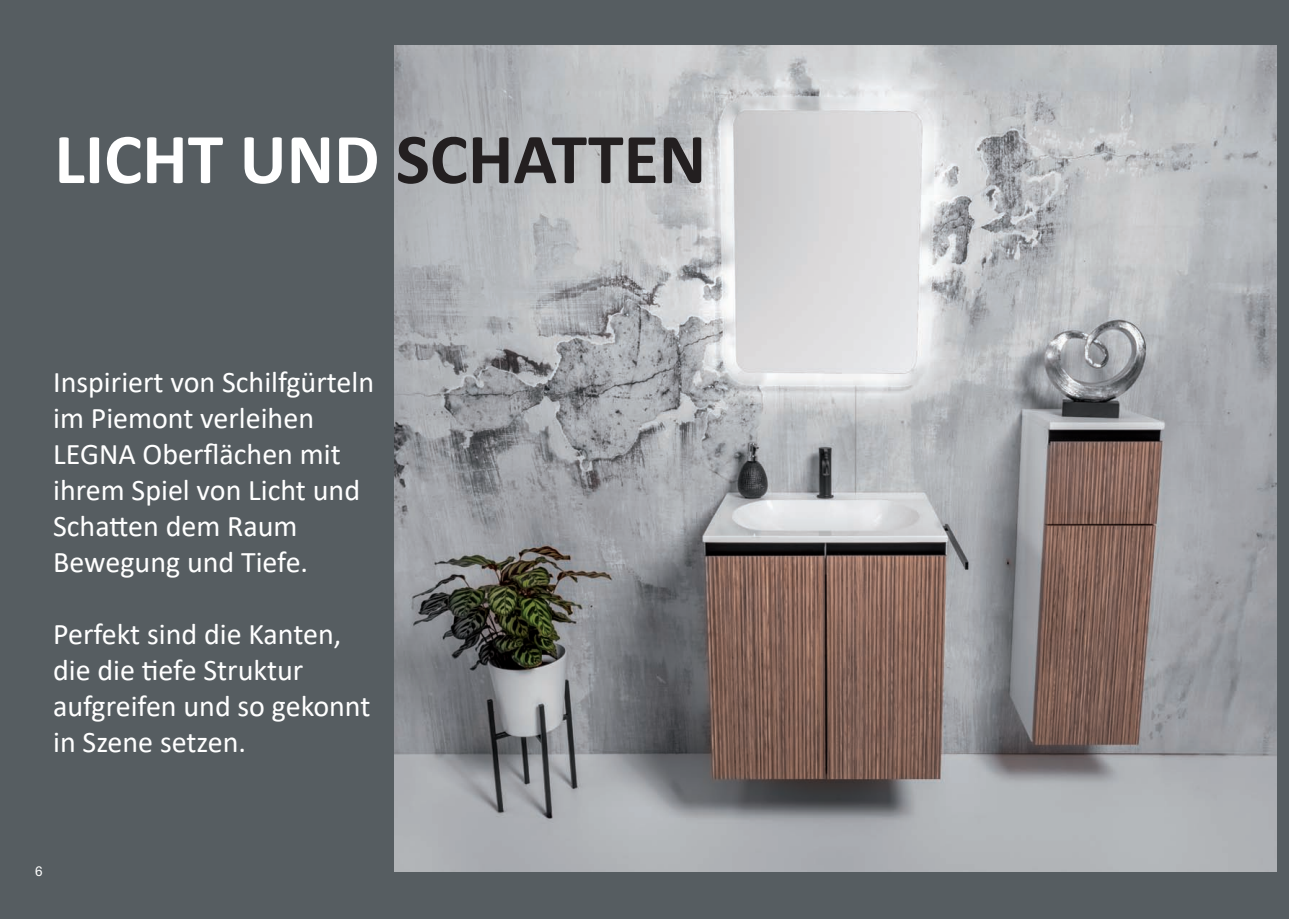
<style>
.page{position:relative;width:1289px;height:919px;background:#fff}
.page>*{position:absolute;margin:0;border:0;box-sizing:border-box;transform-origin:0 0}
.t1{font:700 72px "Calibri";color:#fff}
.t2{font:30px/36px "Calibri";color:#fff}
.t3{font:13.5px "Arial";color:#fff}
.s1{color:#231f20}
</style>
<div class="page">
<div style="left:0;top:0;width:1288px;height:918px;background:#565d61"></div>
<img style="left:394px;top:46px;width:882px;height:825px">
<h1 class="t1" style="left:54px;top:108px;width:653px">LICHT UND <span class="s1">SCHATTEN</span></h1>
<p class="t2" style="left:53px;top:363px;width:322px">Inspiriert von Schilfgürteln im Piemont verleihen<br>LEGNA Oberflächen mit ihrem Spiel von Licht und<br>Schatten dem Raum<br>Bewegung und Tiefe.</p>
<p class="t2" style="left:53px;top:615px;width:319px">Perfekt sind die Kanten, die die tiefe Struktur aufgreifen und so gekonnt in Szene setzen.</p>
<p class="t3" style="left:35px;top:863px;width:9px">6</p>
</div>
